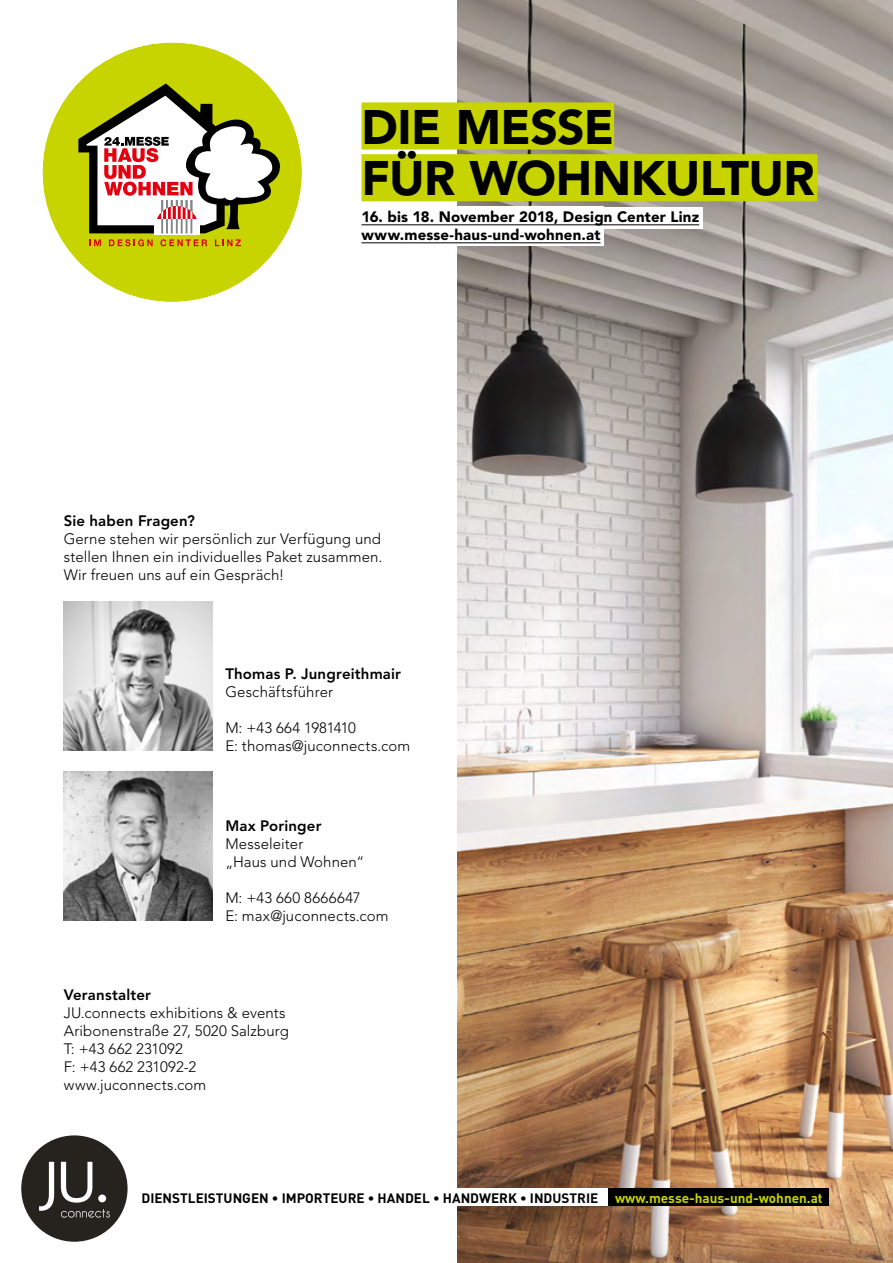
<style>
.page{position:relative;width:893px;height:1263px;background:#fff}
.page>*{position:absolute;margin:0;border:0;box-sizing:border-box;transform-origin:0 0}
.t1{font:900 48px/51.8px "Avenir LT Std";letter-spacing:-.01em;color:#000}
.t2{font:300 15px/18px "Avenir LT Std";letter-spacing:.01em;color:#000}
.t3{font:900 15px/18px "Avenir LT Std";letter-spacing:.01em;color:#000}
.t4{font:800 15px "Avenir LT Std";letter-spacing:.01em;color:#000}
.t5{font:700 13.5px "DIN";color:#000}
.s1{color:#c7d400}
</style>
<div class="page">
<img style="left:457px;top:0;width:436px;height:1263px">
<div style="left:342px;top:207px;width:360px;height:21px;background:#fff"></div>
<div style="left:342px;top:207px;width:262px;height:39px;background:#fff"></div>
<img style="left:64px;top:602px;width:149px;height:148px">
<img style="left:64px;top:772px;width:149px;height:149px">
<div style="left:21px;top:1135px;width:107px;height:107px;background:#26231f;border-radius:50%"></div>
<svg style="left:39px;top:1162px;width:15px;height:49px"></svg>
<svg style="left:61px;top:1162px;width:31px;height:40px"></svg>
<div style="left:98px;top:1194px;width:8px;height:8px;background:#fff;border-radius:50%"></div>
<svg style="left:61px;top:1209px;width:49px;height:8px"></svg>
<div style="left:141px;top:1188px;width:486px;height:17px;background:#fff"></div>
<div style="left:608px;top:1188px;width:221px;height:17px;background:#000"></div>
<div style="left:361px;top:102px;width:253px;height:48px;background:#c7d400"></div>
<div style="left:361px;top:154px;width:456px;height:47px;background:#c7d400"></div>
<hr style="left:361px;top:224px;width:338px;height:1px;background:#000">
<hr style="left:361px;top:242px;width:240px;height:1px;background:#000">
<div style="left:43px;top:43px;width:259px;height:259px;background:#c7d400;border-radius:50%"></div>
<svg style="left:89px;top:239px;width:12px;height:7px"></svg>
<svg style="left:109px;top:239px;width:44px;height:7px"></svg>
<svg style="left:160px;top:239px;width:47px;height:7px"></svg>
<svg style="left:215px;top:239px;width:26px;height:7px"></svg>
<svg style="left:154px;top:233px;width:46px;height:2px"></svg>
<svg style="left:78px;top:83px;width:206px;height:150px"></svg>
<h1 class="t1" style="left:361px;top:101px;width:455px">DIE MESSE<br>FÜR WOHNKULTUR</h1>
<p class="t3" style="left:361px;top:208px;width:339px">16. bis 18. November 2018, Design Center Linz www.messe-haus-und-wohnen.at</p>
<p class="t4" style="left:64px;top:512px;width:132px">Sie haben Fragen?</p>
<p class="t2" style="left:64px;top:530px;width:320px;text-align:justify">Gerne stehen wir persönlich zur Verfügung und stellen Ihnen ein individuelles Paket zusammen.<br>Wir freuen uns auf ein Gespräch!</p>
<p class="t4" style="left:225px;top:664px;width:177px">Thomas P. Jungreithmair</p>
<p class="t2" style="left:225px;top:682px;width:109px">Geschäftsführer</p>
<p class="t2" style="left:225px;top:718px;width:186px">M: +43 664 1981410<br>E: thomas@juconnects.com</p>
<p class="t4" style="left:225px;top:816px;width:98px">Max Poringer</p>
<p class="t2" style="left:225px;top:834px;width:140px">Messeleiter<br>„Haus und Wohnen“</p>
<p class="t2" style="left:225px;top:888px;width:165px">M: +43 660 8666647<br>E: max@juconnects.com</p>
<p class="t4" style="left:64px;top:986px;width:89px">Veranstalter</p>
<p class="t2" style="left:64px;top:1004px;width:227px">JU.connects exhibitions &amp; events<br>Aribonenstraße 27, 5020 Salzburg<br>T: +43 662 231092<br>F: +43 662 231092-2 www.juconnects.com</p>
<p class="t5" style="left:141px;top:1189px;width:683px">DIENSTLEISTUNGEN • IMPORTEURE • HANDEL • HANDWERK • INDUSTRIE <span class="s1">www.messe-haus-und-wohnen.at</span></p>
</div>
